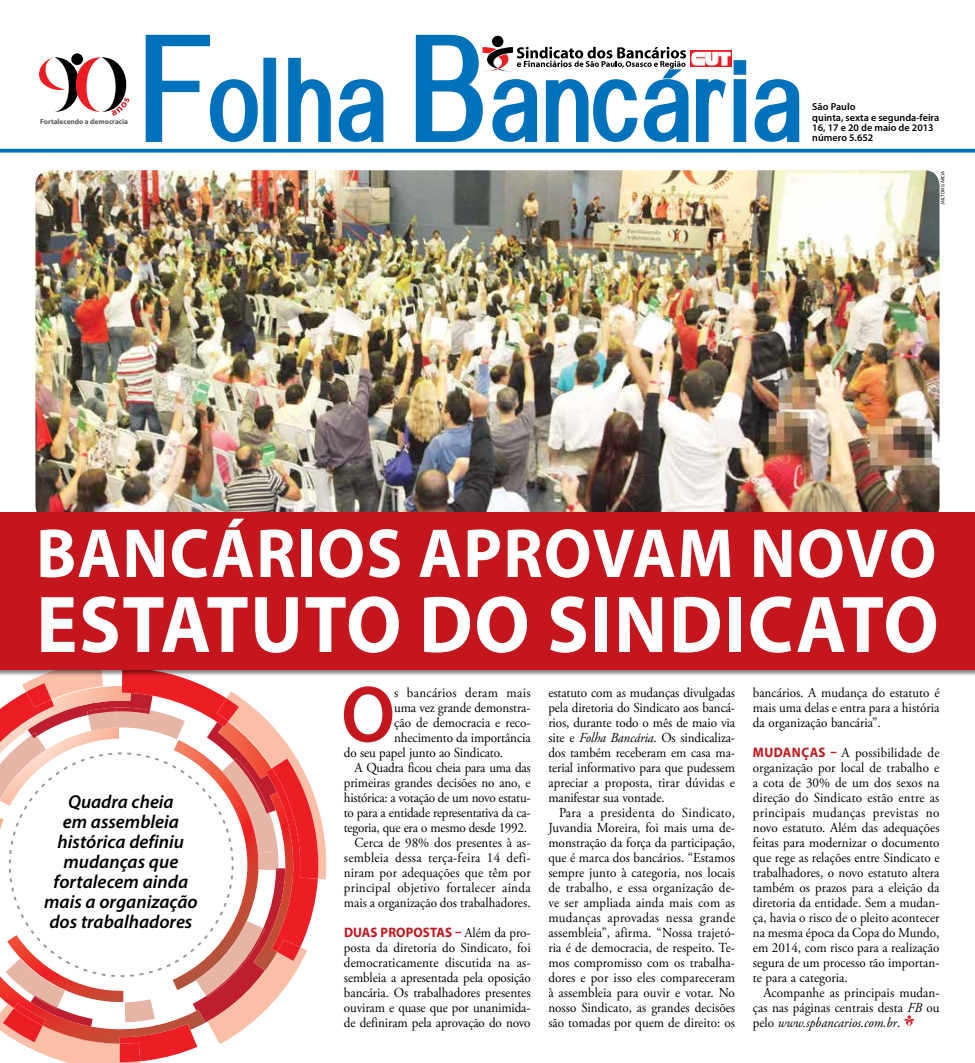
<style>
.page{position:relative;width:975px;height:1063px;background:#fff}
.page>*{position:absolute;margin:0;border:0;box-sizing:border-box;transform-origin:0 0}
.t1{font:115px "Alido";letter-spacing:.055em;color:#0072bc;scale:.81 1}
.t2{font:700 81.25px "Myriad Pro";letter-spacing:.02em;color:#fff;scale:.95 1}
.t3{font:600 80.5px "Myriad Pro";color:#c4161c;scale:.95 1}
.t4{font:700 70px "Myriad Pro";letter-spacing:.02em;color:#fff;scale:.95 1}
.t5{font:italic 600 18.75px/20px "Myriad Pro";color:#000;text-align:center}
.t6{font:13.75px/15px "Adobe Garamond Pro";color:#000;text-align:justify;scale:.95 1}
.t7{font:13.75px "Adobe Garamond Pro";letter-spacing:-.02em;color:#000;scale:.95 1}
.t8{font:13.75px "Adobe Garamond Pro";letter-spacing:.02em;color:#000;scale:.95 1}
.t9{font:700 13.75px "Myriad Pro";letter-spacing:.01em;color:#c4161c;scale:.95 1}
.t10{font:13.75px "Adobe Garamond Pro";letter-spacing:.025em;color:#000;scale:.95 1}
.t11{font:600 10.12px/10.1px "Myriad Pro";color:#000}
.t12{font:700 7.25px "Myriad Pro";color:#58595b}
.t13{font:5px "Myriad Pro";letter-spacing:.02em;color:#000;scale:.95 1}
.s1{font-size:152.5px}
.s2{font-family:"Adobe Garamond Pro";font-weight:400;color:#000}
.s3{font-style:italic}
.s4{font-family:"Myriad Pro";font-weight:700;color:#c4161c}
</style>
<div class="page">
<svg style="left:22px;top:1044px;width:176px;height:18px"></svg>
<svg style="left:0;top:677px;width:326px;height:367px"></svg>
<svg style="left:9px;top:752px;width:224px;height:225px"></svg>
<svg style="left:0;top:149px;width:974px;height:4px;fill:#0072bc"></svg>
<svg style="left:904px;top:1015px;width:10px;height:12px"></svg>
<svg style="left:145px;top:34px;width:113px;height:108px"></svg>
<div style="left:263px;top:58px;width:13px;height:84px;border:4px solid #0072bc"></div>
<svg style="left:288px;top:57px;width:96px;height:85px"></svg>
<svg style="left:415px;top:34px;width:385px;height:108px"></svg>
<svg style="left:71px;top:53px;width:12px;height:12px"></svg>
<svg style="left:39px;top:57px;width:90px;height:59px"></svg>
<img style="left:35px;top:170px;width:904px;height:342px">
<div style="left:0;top:512px;width:974px;height:165px;background:#000;opacity:.5"></div>
<div style="left:0;top:512px;width:974px;height:158px;background:#c4161c"></div>
<p class="t12" style="left:40px;top:117px;width:89px">FORTALECENDO A DEMOCRACIA</p>
<h1 class="t1" style="left:141px;top:38px;width:815px"><span class="s1">F</span>olha <span class="s1">B</span>ancaria</h1>
<p class="t11" style="left:812px;top:102px;width:128px">São Paulo<br>quinta, sexta e segunda-feira<br>16, 17 e 20 de maio de 2013 número 5.652</p>
<p class="t13" style="left:939px;top:205px;width:37px;rotate:-90deg">jailton garcia</p>
<h3 class="t4" style="left:36px;top:508px;width:949px">BANCÁRIOS APROVAM NOVO</h3>
<h2 class="t2" style="left:36px;top:572px;width:951px">ESTATUTO DO SINDICATO</h2>
<h3 class="t5" style="left:44px;top:792px;width:155px">Quadra cheia<br>em assembleia histórica definiu mudanças que fortalecem ainda mais a organização dos trabalhadores</h3>
<h3 class="t3" style="left:341px;top:663px;width:58px">O</h3>
<p class="t10" style="left:394px;top:684px;width:145px">s bancários deram mais</p>
<p class="t6" style="left:394px;top:700px;width:145px">uma vez grande demonstra-</p>
<p class="t6" style="left:394px;top:715px;width:145px">ção de democracia e reco-</p>
<p class="t6" style="left:394px;top:730px;width:145px">nhecimento da importância</p>
<p class="t6" style="left:344px;top:745px;width:169px">do seu papel junto ao Sindicato.</p>
<p class="t7" style="left:354px;top:759px;width:187px">A Quadra ficou cheia para uma das</p>
<p class="t6" style="left:344px;top:775px;width:198px">primeiras grandes decisões no ano, e</p>
<p class="t7" style="left:344px;top:789px;width:198px">histórica: a votação de um novo estatu-</p>
<p class="t7" style="left:344px;top:804px;width:198px">to para a entidade representativa da ca-</p>
<p class="t7" style="left:344px;top:819px;width:194px">tegoria, que era o mesmo desde 1992.</p>
<p class="t6" style="left:354px;top:835px;width:187px">Cerca de 98% dos presentes à as-</p>
<p class="t8" style="left:344px;top:849px;width:198px">sembleia dessa terça-feira 14 defi-</p>
<p class="t6" style="left:344px;top:865px;width:198px">niram por adequações que têm por</p>
<p class="t8" style="left:344px;top:879px;width:198px">principal objetivo fortalecer ainda</p>
<p class="t6" style="left:344px;top:895px;width:198px">mais a organização dos trabalhadores.</p>
<p class="t9" style="left:344px;top:923px;width:198px">DUAS PROPOSTAS – <span class="s2">Além da pro-</span></p>
<p class="t6" style="left:344px;top:940px;width:198px">posta da diretoria do Sindicato, foi democraticamente discutida na as&shy;sembleia a apresentada pela oposição bancária. Os trabalhadores presentes ouviram e quase que por unanimida&shy;de definiram pela aprovação do novo</p>
<p class="t6" style="left:548px;top:685px;width:198px">estatuto com as mudanças divulgadas pela diretoria do Sindicato aos bancá&shy;rios, durante todo o mês de maio via site e <span class="s3">Folha Bancária</span>. Os sindicaliza&shy;dos também receberam em casa ma&shy;terial informativo para que pudessem apreciar a proposta, tirar dúvidas e manifestar sua vontade.</p>
<p class="t6" style="left:548px;top:805px;width:198px;text-indent:11px">Para a presidenta do Sindicato, Juvandia Moreira, foi mais uma de&shy;monstração da força da participação, que é marca dos bancários. “Estamos sempre junto à categoria, nos locais de trabalho, e essa organização de&shy;ve ser ampliada ainda mais com as mudanças aprovadas nessa grande assembleia”, afirma. “Nossa trajetó&shy;ria é de democracia, de respeito. Te&shy;mos compromisso com os trabalha&shy;dores e por isso eles compareceram à assembleia para ouvir e votar. No nosso Sindicato, as grandes decisões são tomadas por quem de direito: os</p>
<p class="t6" style="left:752px;top:685px;width:198px">bancários. A mudança do estatuto é mais uma delas e entra para a história da organização bancária”.</p>
<p class="t6" style="left:752px;top:745px;width:198px"><span class="s4">MUDANÇAS –</span> A possibilidade de organização por local de trabalho e a cota de 30% de um dos sexos na direção do Sindicato estão entre as principais mudanças previstas no novo estatuto. Além das adequações feitas para modernizar o documento que rege as relações entre Sindicato e trabalhadores, o novo estatuto altera também os prazos para a eleição da diretoria da entidade. Sem a mudan&shy;ça, havia o risco de o pleito acontecer na mesma época da Copa do Mundo, em 2014, com risco para a realização segura de um processo tão importan&shy;te para a categoria.</p>
<p class="t6" style="left:752px;top:985px;width:198px;text-indent:11px">Acompanhe as principais mudan&shy;ças nas páginas centrais desta <span class="s3">FB</span> ou pelo <span class="s3">www.spbancarios.com.br</span>.</p>
</div>
